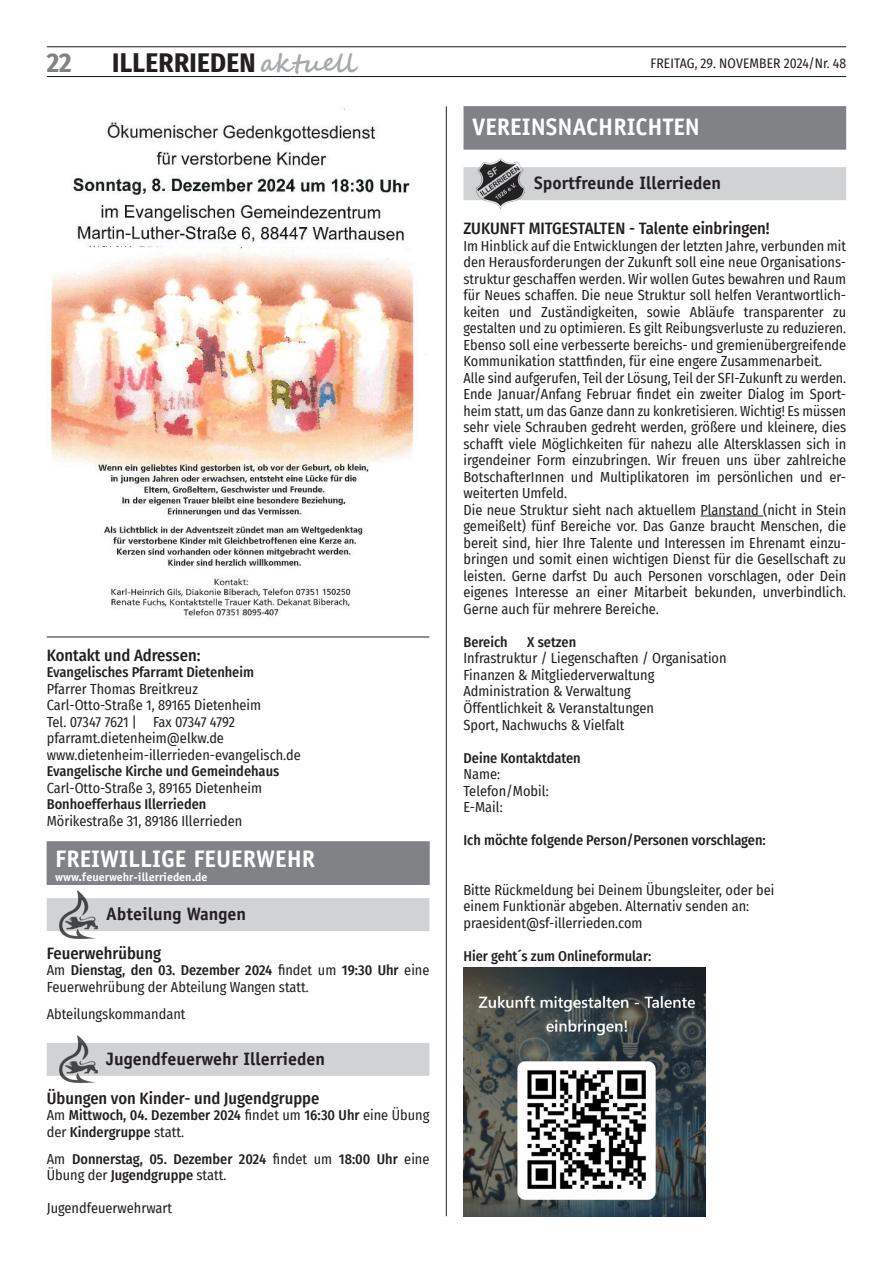
<style>
.page{position:relative;width:893px;height:1263px;background:#fff}
.page>*{position:absolute;margin:0;border:0;box-sizing:border-box;transform-origin:0 0}
.t1{font:700 27px "Fira Sans Condensed";letter-spacing:.01em;color:#231f20}
.t2{font:700 27px "Fira Sans Condensed";color:#808285}
.t3{font:700 24px "Officina Sans";color:#fff}
.t4{font:700 18px "Officina Sans";color:#231f20}
.t5{font:500 16.5px "Fira Sans Condensed";color:#231f20}
.t6{font:14.25px/16.5px "Fira Sans Condensed";color:#231f20}
.t7{font:500 14.25px/16.5px "Fira Sans Condensed";color:#231f20}
.t8{font:13.5px "Fira Sans Condensed";letter-spacing:.01em;color:#231f20}
.t9{font:700 12px "Officina Sans";color:#fff}
.s1{font-family:"Segoe Script";font-size:25.5px;color:#a8a9ad}
.s2{font-weight:500}
.s3{font-weight:400}
</style>
<div class="page">
<hr style="left:446px;top:106px;width:1px;height:1110px;background:#231f20">
<hr style="left:47px;top:76px;width:799px;height:1px;background:#101a21">
<hr style="left:47px;top:47px;width:799px;height:1px;background:#101a21">
<hr style="left:47px;top:637px;width:382px;height:1px;background:#231f20">
<img style="left:48px;top:109px;width:377px;height:510px">
<div style="left:47px;top:841px;width:382px;height:44px;background:#9b9da0"></div>
<div style="left:47px;top:842px;width:382px;height:43px;background:#808285"></div>
<div style="left:47px;top:898px;width:382px;height:33px;background:#d1d2d4"></div>
<img style="left:60px;top:890px;width:38px;height:49px">
<div style="left:47px;top:1043px;width:382px;height:33px;background:#d1d2d4"></div>
<img style="left:60px;top:1035px;width:38px;height:48px">
<hr style="left:701px;top:516px;width:62px;height:1px;background:#231f20">
<div style="left:463px;top:106px;width:383px;height:44px;background:#808285"></div>
<div style="left:463px;top:167px;width:383px;height:33px;background:#d1d2d4"></div>
<img style="left:477px;top:159px;width:48px;height:49px">
<img style="left:463px;top:967px;width:243px;height:249px">
<h1 class="t1" style="left:112px;top:40px;width:244px">ILLERRIEDEN <span class="s1">aktuell</span></h1>
<h1 class="t2" style="left:47px;top:40px;width:27px">22</h1>
<p class="t8" style="left:650px;top:53px;width:197px">FREITAG, 29. NOVEMBER 2024/Nr. 48</p>
<p class="t5" style="left:47px;top:642px;width:155px">Kontakt und Adressen:</p>
<p class="t7" style="left:47px;top:663px;width:209px">Evangelisches Pfarramt Dietenheim</p>
<p class="t6" style="left:47px;top:680px;width:256px">Pfarrer Thomas Breitkreuz<br>Carl-Otto-Straße 1, 89165 Dietenheim<br>Tel. 07347 7621 | Fax 07347 4792 pfarramt.dietenheim@elkw.de www.dietenheim-illerrieden-evangelisch.de</p>
<p class="t7" style="left:47px;top:762px;width:234px">Evangelische Kirche und Gemeindehaus</p>
<p class="t6" style="left:47px;top:779px;width:217px">Carl-Otto-Straße 3, 89165 Dietenheim</p>
<p class="t7" style="left:47px;top:795px;width:161px">Bonhoefferhaus Illerrieden</p>
<p class="t6" style="left:47px;top:812px;width:197px">Mörikestraße 31, 89186 Illerrieden</p>
<h2 class="t3" style="left:55px;top:844px;width:261px">FREIWILLIGE FEUERWEHR</h2>
<p class="t9" style="left:55px;top:869px;width:154px">www.feuerwehr-illerrieden.de</p>
<p class="t4" style="left:106px;top:902px;width:141px">Abteilung Wangen</p>
<p class="t5" style="left:47px;top:940px;width:116px">Feuerwehrübung</p>
<p class="t6" style="left:47px;top:962px;width:384px">Am <span class="s2">Dienstag, den 03. Dezember 2024</span> findet um <span class="s2">19:30 Uhr</span> eine<br>Feuerwehrübung der Abteilung Wangen statt.</p>
<p class="t6" style="left:47px;top:1005px;width:140px">Abteilungskommandant</p>
<p class="t4" style="left:106px;top:1047px;width:221px">Jugendfeuerwehr Illerrieden</p>
<p class="t5" style="left:47px;top:1085px;width:274px">Übungen von Kinder- und Jugendgruppe</p>
<p class="t7" style="left:47px;top:1106px;width:384px"><span class="s3">Am</span> Mittwoch, 04. Dezember 2024 <span class="s3">findet um</span> 16:30 Uhr <span class="s3">eine Übung der</span> Kindergruppe <span class="s3">statt.</span></p>
<p class="t7" style="left:47px;top:1150px;width:384px"><span class="s3">Am</span> Donnerstag, 05. Dezember 2024 <span class="s3">findet um</span> 18:00 Uhr <span class="s3">eine<br>Übung der</span> Jugendgruppe <span class="s3">statt.</span></p>
<p class="t6" style="left:47px;top:1199px;width:127px">Jugendfeuerwehrwart</p>
<h2 class="t3" style="left:472px;top:112px;width:230px">VEREINSNACHRICHTEN</h2>
<p class="t4" style="left:534px;top:172px;width:189px">Sportfreunde Illerrieden</p>
<p class="t5" style="left:463px;top:215px;width:308px">ZUKUNFT MITGESTALTEN - Talente einbringen!</p>
<p class="t6" style="left:463px;top:237px;width:384px">Im Hinblick auf die Entwicklungen der letzten Jahre, verbunden mit den Herausforderungen der Zukunft soll eine neue Organisations&shy;struktur geschaffen werden. Wir wollen Gutes bewahren und Raum für Neues schaffen. Die neue Struktur soll helfen Verantwortlich&shy;keiten und Zuständigkeiten, sowie Abläufe transparenter zu gestalten und zu optimieren. Es gilt Reibungsverluste zu reduzieren.<br>Ebenso soll eine verbesserte bereichs- und gremienübergreifende Kommunikation stattfinden, für eine engere Zusammenarbeit.<br>Alle sind aufgerufen, Teil der Lösung, Teil der SFI-Zukunft zu werden.<br>Ende Januar/Anfang Februar findet ein zweiter Dialog im Sport&shy;heim statt, um das Ganze dann zu konkretisieren. Wichtig! Es müssen sehr viele Schrauben gedreht werden, größere und kleinere, dies schafft viele Möglichkeiten für nahezu alle Altersklassen sich in irgendeiner Form einzubringen. Wir freuen uns über zahlreiche BotschafterInnen und Multiplikatoren im persönlichen und er&shy;weiterten Umfeld.<br>Die neue Struktur sieht nach aktuellem Planstand (nicht in Stein gemeißelt) fünf Bereiche vor. Das Ganze braucht Menschen, die bereit sind, hier Ihre Talente und Interessen im Ehrenamt einzu&shy;bringen und somit einen wichtigen Dienst für die Gesellschaft zu leisten. Gerne darfst Du auch Personen vorschlagen, oder Dein eigenes Interesse an einer Mitarbeit bekunden, unverbindlich.<br>Gerne auch für mehrere Bereiche.</p>
<p class="t7" style="left:463px;top:633px;width:46px">Bereich</p>
<p class="t7" style="left:527px;top:633px;width:50px">X setzen</p>
<p class="t6" style="left:463px;top:650px;width:265px">Infrastruktur / Liegenschaften / Organisation Finanzen &amp; Mitgliederverwaltung Administration &amp; Verwaltung<br>Öffentlichkeit &amp; Veranstaltungen<br>Sport, Nachwuchs &amp; Vielfalt</p>
<p class="t7" style="left:463px;top:748px;width:119px">Deine Kontaktdaten</p>
<p class="t6" style="left:463px;top:765px;width:87px">Name:<br>Telefon/Mobil:<br>E-Mail:</p>
<p class="t7" style="left:463px;top:831px;width:304px">Ich möchte folgende Person/Personen vorschlagen:</p>
<p class="t6" style="left:463px;top:881px;width:312px">Bitte Rückmeldung bei Deinem Übungsleiter, oder bei einem Funktionär abgeben. Alternativ senden an: praesident@sf-illerrieden.com</p>
<p class="t7" style="left:463px;top:947px;width:189px">Hier geht´s zum Onlineformular:</p>
</div>
